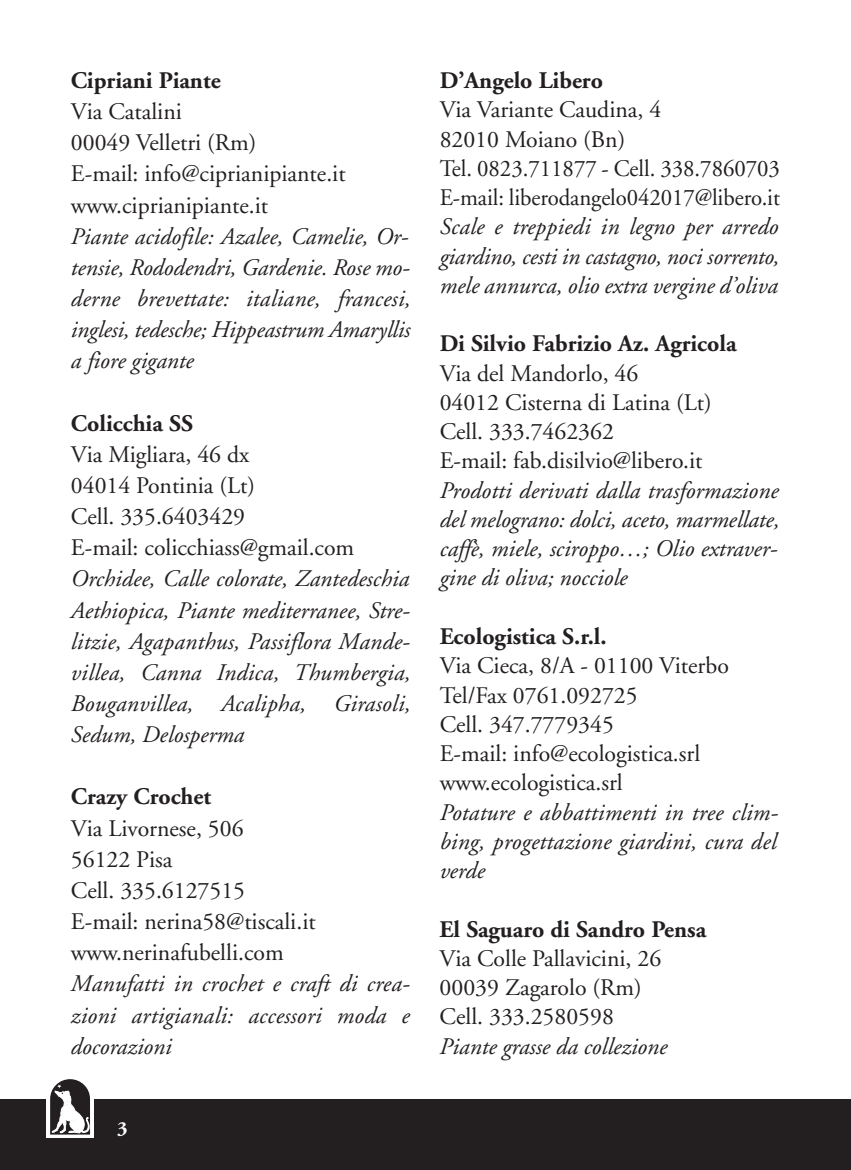
<style>
.page{position:relative;width:851px;height:1170px;background:#fff}
.page>*{position:absolute;margin:0;border:0;box-sizing:border-box;transform-origin:0 0}
.t1{font:italic 23.75px/31.2px "Adobe Garamond";color:#231f20;text-align:justify}
.t2{font:23.75px/29.2px "Adobe Garamond";color:#231f20}
.t3{font:700 23.75px "Adobe Garamond";color:#231f20}
.t4{font:700 20px "Adobe Garamond";color:#fff}
</style>
<div class="page">
<div style="left:0;top:1098px;width:850px;height:71px;background:#231f20"></div>
<div style="left:46px;top:1075px;width:48px;height:62px;background:#fff"></div>
<svg style="left:50px;top:1079px;width:40px;height:55px"></svg>
<p class="t3" style="left:71px;top:71px;width:151px">Cipriani Piante</p>
<p class="t2" style="left:71px;top:98px;width:276px;line-height:31.2px">Via Catalini<br>00049 Velletri (Rm)<br>E-mail: info@ciprianipiante.it www.ciprianipiante.it</p>
<p class="t1" style="left:71px;top:223px;width:341px;text-align:left">Piante acidofile: Azalee, Camelie, Or&shy;tensie, Rododendri, Gardenie. Rose mo&shy;derne brevettate: italiane, francesi, inglesi, tedesche; Hippeastrum Amaryllis a fiore gigante</p>
<p class="t3" style="left:71px;top:413px;width:124px">Colicchia SS</p>
<p class="t2" style="left:71px;top:440px;width:285px;line-height:31.2px">Via Migliara, 46 dx<br>04014 Pontinia (Lt)<br>Cell. 335.6403429<br>E-mail: colicchiass@gmail.com</p>
<p class="t1" style="left:71px;top:565px;width:341px">Orchidee, Calle colorate, Zantedeschia Aethiopica, Piante mediterranee, Stre&shy;litzie, Agapanthus, Passiflora Mande&shy;villea, Canna Indica, Thumbergia, Bouganvillea, Acalipha, Girasoli, Sedum, Delosperma</p>
<p class="t3" style="left:71px;top:787px;width:142px">Crazy Crochet</p>
<p class="t2" style="left:71px;top:814px;width:246px;line-height:31.2px">Via Livornese, 506<br>56122 Pisa<br>Cell. 335.6127515<br>E-mail: nerina58@tiscali.it www.nerinafubelli.com</p>
<p class="t1" style="left:71px;top:970px;width:340px">Manufatti in crochet e craft di crea&shy;zioni artigianali: accessori moda e docorazioni</p>
<p class="t4" style="left:117px;top:1120px;width:12px">3</p>
<p class="t3" style="left:439px;top:71px;width:165px">D’Angelo Libero</p>
<p class="t2" style="left:439px;top:97px;width:342px">Via Variante Caudina, 4<br>82010 Moiano (Bn)<br>Tel. 0823.711877 - Cell. 338.7860703<br>E-mail: liberodangelo042017@libero.it</p>
<p class="t1" style="left:439px;top:214px;width:341px;line-height:29.2px">Scale e treppiedi in legno per arredo giardino, cesti in castagno, noci sorrento, mele annurca, olio extra vergine d’oliva</p>
<p class="t3" style="left:439px;top:334px;width:298px">Di Silvio Fabrizio Az. Agricola</p>
<p class="t2" style="left:439px;top:360px;width:273px">Via del Mandorlo, 46<br>04012 Cisterna di Latina (Lt)<br>Cell. 333.7462362<br>E-mail: fab.disilvio@libero.it</p>
<p class="t1" style="left:439px;top:477px;width:341px;line-height:29.2px;text-align:left">Prodotti derivati dalla trasformazione del melograno: dolci, aceto, marmellate, caffè, miele, sciroppo…; Olio extraver&shy;gine di oliva; nocciole</p>
<p class="t3" style="left:439px;top:627px;width:168px">Ecologistica S.r.l.</p>
<p class="t2" style="left:439px;top:653px;width:291px">Via Cieca, 8/A - 01100 Viterbo<br>Tel/Fax 0761.092725<br>Cell. 347.7779345<br>E-mail: info@ecologistica.srl www.ecologistica.srl</p>
<p class="t1" style="left:439px;top:799px;width:338px;line-height:29.2px">Potature e abbattimenti in tree clim&shy;bing, progettazione giardini, cura del verde</p>
<p class="t3" style="left:439px;top:919px;width:268px">El Saguaro di Sandro Pensa</p>
<p class="t2" style="left:439px;top:945px;width:223px">Via Colle Pallavicini, 26<br>00039 Zagarolo (Rm)<br>Cell. 333.2580598</p>
<p class="t1" style="left:439px;top:1032px;width:229px">Piante grasse da collezione</p>
</div>
